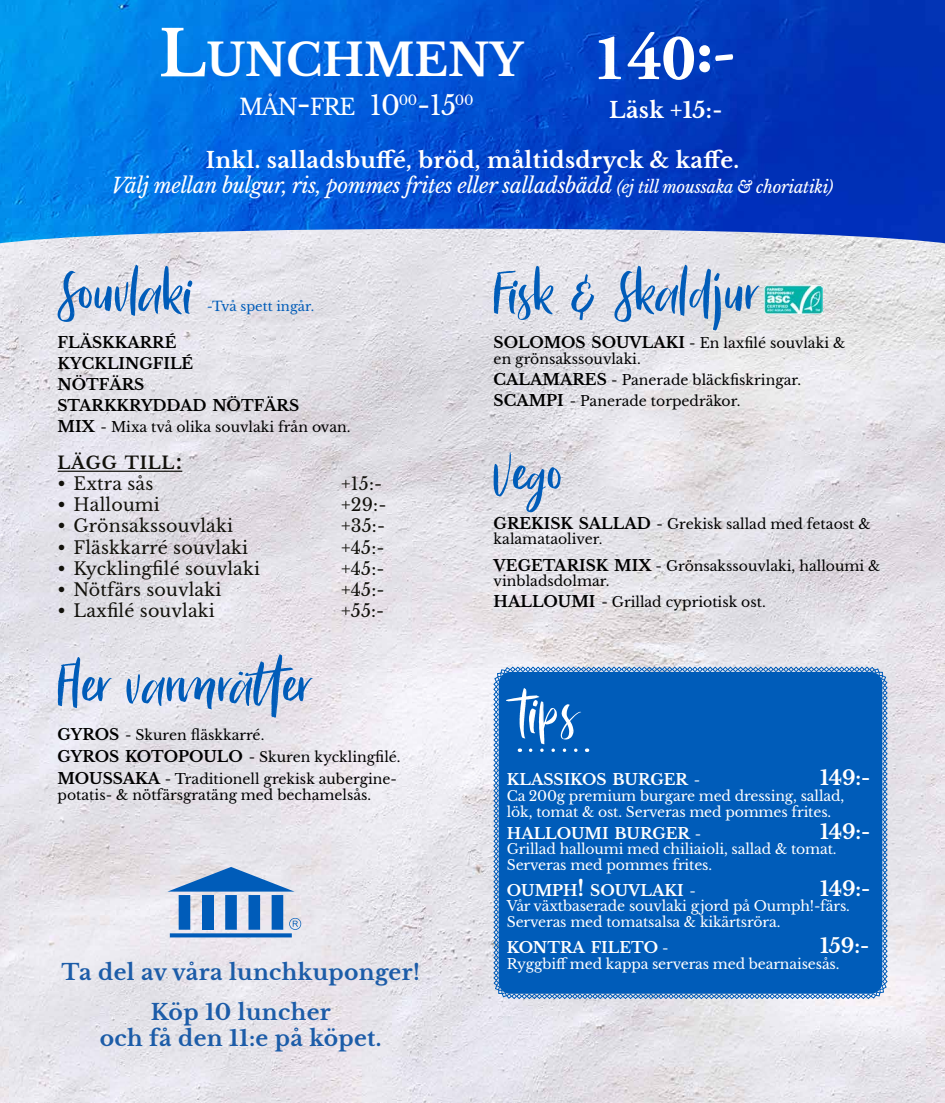
<style>
.page{position:relative;width:945px;height:1103px;background:#fff}
.page>*{position:absolute;margin:0;border:0;box-sizing:border-box;transform-origin:0 0}
.t1{font:71.75px "Bitter Rose";color:#005cb9}
.t2{font:71.75px "Bitter Rose";color:#005db9}
.t3{font:71.75px "Bitter Rose";color:#fff}
.t4{font:700 66.5px "Adobe Garamond Pro";color:#fff}
.t5{font:700 44.1px "Libre Baskerville";color:#fff}
.t6{font:22.14px "Libre Baskerville";letter-spacing:-.055em;color:#fff}
.t7{font:700 21.88px/40.2px "Libre Baskerville";letter-spacing:.015em;color:#1c5ca8;text-align:center}
.t8{font:700 21.88px "Libre Baskerville";letter-spacing:.015em;color:#fff}
.t9{font:italic 20.82px "Libre Baskerville";letter-spacing:-.015em;color:#fff}
.t10{font:700 20.12px "Libre Baskerville";letter-spacing:-.005em;color:#fff}
.t11{font:17.5px "Libre Baskerville";letter-spacing:.01em;color:#12110b}
.t12{font:700 17.15px "Libre Baskerville";letter-spacing:.045em;color:#12110b}
.t13{font:700 15.31px "Libre Baskerville";color:#fff}
.t14{font:700 15.31px/21px "Libre Baskerville";color:#000}
.t15{font:14px/15.8px "Libre Baskerville";color:#000}
.t16{font:14px/15.8px "Libre Baskerville";letter-spacing:-.01em;color:#fff}
.t17{font:13.12px "Libre Baskerville";color:#005cb9}
.s1{font-size:63px}
.s2{font-size:31.68px}
.s3{font-size:26.51px}
.s4{font-size:28.7px}
.s5{font-size:16.8px}
.s6{font-weight:700;font-size:15.31px}
.s7{font-weight:400;font-size:24.59px}
.s8{color:#005db9}
.s9{color:#005cb9}
.s10{font-weight:400;font-size:14px}
.s11{font-size:21.88px}
</style>
<div class="page">
<img style="left:0;top:243px;width:945px;height:859px">
<img style="left:0;top:0;width:945px;height:243px">
<hr style="left:58px;top:470px;width:124px;height:2px;background:#12110b">
<div style="left:493px;top:666px;width:395px;height:333px;background:#005cb9"></div>
<img style="left:765px;top:286px;width:57px;height:27px">
<svg style="left:167px;top:867px;width:128px;height:24px"></svg>
<div style="left:179px;top:895px;width:11px;height:34px;background:#005cb9"></div>
<div style="left:202px;top:895px;width:12px;height:34px;background:#005cb9"></div>
<div style="left:225px;top:895px;width:12px;height:34px;background:#005cb9"></div>
<div style="left:248px;top:895px;width:12px;height:34px;background:#005cb9"></div>
<div style="left:272px;top:895px;width:11px;height:34px;background:#005cb9"></div>
<svg style="left:170px;top:933px;width:122px;height:4px"></svg>
<svg style="left:289px;top:917px;width:12px;height:12px"></svg>
<h3 class="t5" style="left:159px;top:34px;width:366px"><span class="s1">L</span>UNCHMENY</h3>
<h3 class="t6" style="left:239px;top:93px;width:236px">MÅN<span class="s2">-</span>FRE <span class="s3">10</span><sup>00</sup><span class="s4">-</span><span class="s3">15</span><sup>00</sup></h3>
<h3 class="t8" style="left:206px;top:147px;width:535px">Inkl. salladsbuffé, bröd, måltidsdryck &amp; kaffe.</h3>
<h3 class="t9" style="left:111px;top:173px;width:724px">Välj mellan bulgur, ris, pommes frites eller salladsbädd <span class="s5">(ej till moussaka &amp; choriatiki)</span></h3>
<h2 class="t4" style="left:592px;top:19px;width:144px">140:-</h2>
<h3 class="t8" style="left:609px;top:96px;width:115px">Läsk +15:-</h3>
<h1 class="t1" style="left:58px;top:257px;width:137px">Souvlaki</h1>
<p class="t17" style="left:207px;top:298px;width:109px">-Två spett ingår.</p>
<p class="t14" style="left:58px;top:332px;width:243px">FLÄSKKARRÉ<br>KYCKLINGFILÉ<br>NÖTFÄRS<br>STARKKRYDDAD NÖTFÄRS</p>
<p class="t15" style="left:58px;top:419px;width:294px"><span class="s6">MIX</span> - Mixa två olika souvlaki från ovan.</p>
<p class="t12" style="left:58px;top:453px;width:126px">LÄGG TILL<span class="s7">:</span></p>
<p class="t11" style="left:58px;top:473px;width:97px">• Extra sås</p>
<p class="t11" style="left:341px;top:473px;width:43px">+15:-</p>
<p class="t11" style="left:58px;top:494px;width:104px">• Halloumi</p>
<p class="t11" style="left:341px;top:494px;width:47px">+29:-</p>
<p class="t11" style="left:58px;top:515px;width:177px">• Grönsakssouvlaki</p>
<p class="t11" style="left:341px;top:515px;width:46px">+35:-</p>
<p class="t11" style="left:58px;top:537px;width:192px">• Fläskkarré souvlaki</p>
<p class="t11" style="left:341px;top:537px;width:45px">+45:-</p>
<p class="t11" style="left:58px;top:558px;width:204px">• Kycklingfilé souvlaki</p>
<p class="t11" style="left:341px;top:558px;width:45px">+45:-</p>
<p class="t11" style="left:58px;top:579px;width:165px">• Nötfärs souvlaki</p>
<p class="t11" style="left:341px;top:579px;width:45px">+45:-</p>
<p class="t11" style="left:58px;top:600px;width:159px">• Laxfilé souvlaki</p>
<p class="t11" style="left:341px;top:600px;width:45px">+55:-</p>
<h1 class="t1" style="left:58px;top:649px;width:254px">Fler varmrätter</h1>
<p class="t15" style="left:58px;top:724px;width:345px;line-height:21.9px"><span class="s6">GYROS</span> - Skuren fläskkarré.<br><span class="s6">GYROS KOTOPOULO</span> - Skuren kycklingfilé.<br><span class="s6">MOUSSAKA</span> - Traditionell grekisk aubergine-</p>
<p class="t15" style="left:58px;top:787px;width:315px">potatis- &amp; nötfärsgratäng med bechamelsås.</p>
<h3 class="t7" style="left:61px;top:951px;width:360px">Ta del av våra lunchkuponger!<br>Köp 10 luncher</h3>
<h3 class="t7" style="left:100px;top:1018px;width:283px">och få den 11:e på köpet.</h3>
<h1 class="t1" style="left:494px;top:257px;width:265px"><span class="s8">Fisk</span> &amp; Skal<span class="s8">dj</span>ur</h1>
<p class="t15" style="left:494px;top:335px;width:353px"><span class="s6">SOLOMOS SOUVLAKI</span> - En laxfilé souvlaki &amp; en grönsakssouvlaki.</p>
<p class="t15" style="left:494px;top:369px;width:309px;line-height:21px"><span class="s6">CALAMARES</span> - Panerade bläckfiskringar.<br><span class="s6">SCAMPI</span> - Panerade torpedräkor.</p>
<h1 class="t2" style="left:494px;top:438px;width:71px">Ve<span class="s9">go</span></h1>
<p class="t15" style="left:494px;top:516px;width:379px"><span class="s6">GREKISK SALLAD</span> - Grekisk sallad med fetaost &amp; kalamataoliver.</p>
<p class="t15" style="left:494px;top:558px;width:388px"><span class="s6">VEGETARISK MIX</span> - Grönsakssouvlaki, halloumi &amp; vinbladsdolmar.</p>
<p class="t15" style="left:494px;top:594px;width:274px"><span class="s6">HALLOUMI</span> - Grillad cypriotisk ost.</p>
<h1 class="t3" style="left:519px;top:676px;width:60px">tips</h1>
<p class="t13" style="left:507px;top:770px;width:195px">KLASSIKOS BURGER <span class="s10">-</span></p>
<h3 class="t10" style="left:820px;top:765px;width:52px">149:-</h3>
<p class="t16" style="left:507px;top:788px;width:339px">Ca 200g premium burgare med dressing, sallad, lök, tomat &amp; ost. Serveras med pommes frites.</p>
<p class="t13" style="left:507px;top:823px;width:196px">HALLOUMI BURGER <span class="s10">-</span></p>
<h3 class="t10" style="left:820px;top:819px;width:52px">149:-</h3>
<p class="t16" style="left:507px;top:841px;width:331px">Grillad halloumi med chiliaioli, sallad &amp; tomat.<br>Serveras med pommes frites.</p>
<p class="t13" style="left:507px;top:880px;width:191px">OUMPH<span class="s11">!</span> SOUVLAKI <span class="s10">-</span></p>
<h3 class="t10" style="left:820px;top:876px;width:52px">149:-</h3>
<p class="t16" style="left:507px;top:898px;width:345px">Vår växtbaserade souvlaki gjord på Oumph!-färs.<br>Serveras med tomatsalsa &amp; kikärtsröra.</p>
<p class="t13" style="left:507px;top:938px;width:163px">KONTRA FILETO <span class="s10">-</span></p>
<h3 class="t10" style="left:820px;top:933px;width:51px">159:-</h3>
<p class="t16" style="left:507px;top:956px;width:334px">Ryggbiff med kappa serveras med bearnaisesås.</p>
</div>
